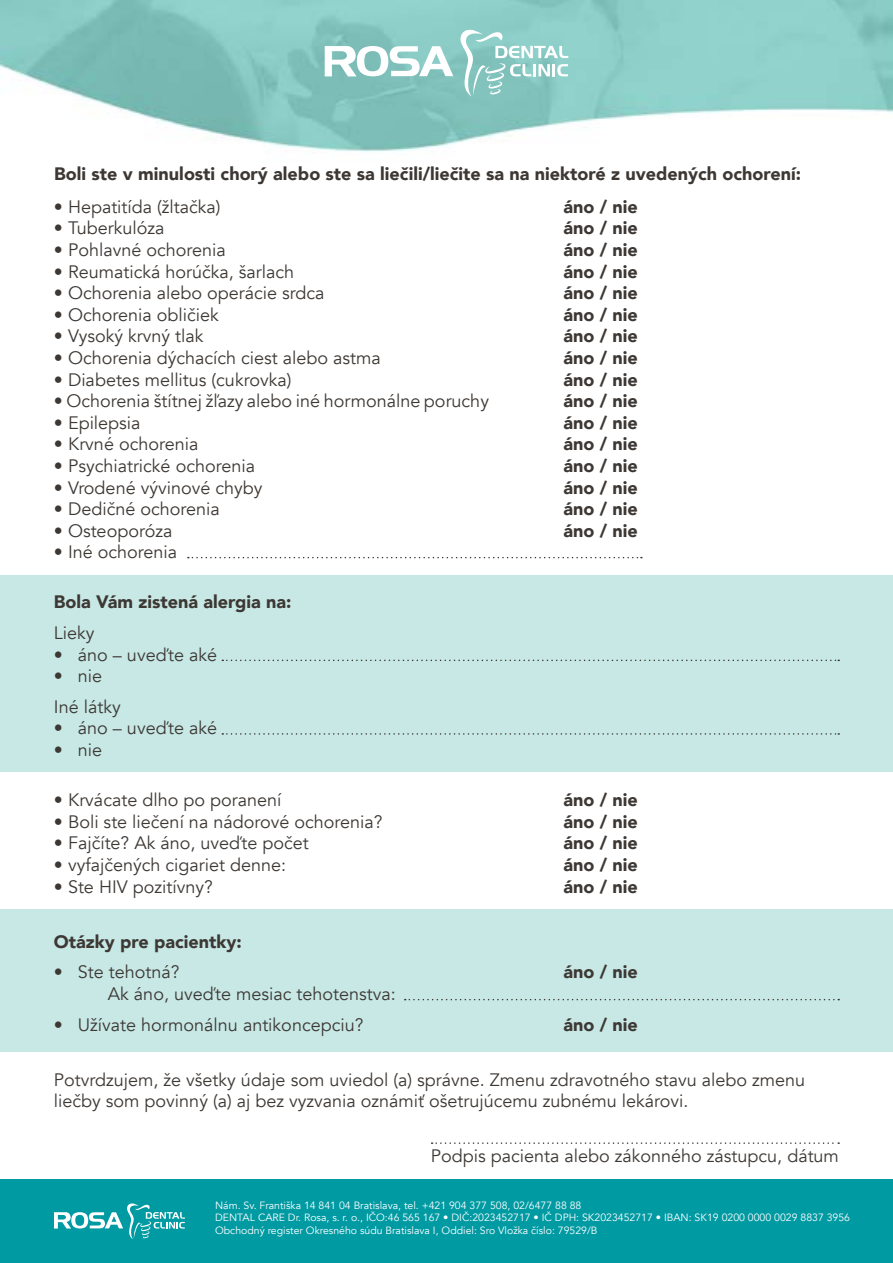
<style>
.page{position:relative;width:893px;height:1263px;background:#fff}
.page>*{position:absolute;margin:0;border:0;box-sizing:border-box;transform-origin:0 0}
.t1{font:18px/21.6px "Avenir";color:#3d3834}
.t2{font:900 18px/21.6px "Avenir";color:#3d3834;text-align:justify}
.t3{font:10.5px/12.6px "Avenir";color:#fff}
</style>
<div class="page">
<img style="left:0;top:0;width:893px;height:152px">
<svg style="left:460px;top:28px;width:108px;height:68px;background:#9dd2cd"></svg>
<svg style="left:325px;top:46px;width:128px;height:30px"></svg>
<svg style="left:188px;top:557px;width:454px;height:1px"></svg>
<div style="left:0;top:575px;width:893px;height:197px;background:#c7e8e5"></div>
<div style="left:0;top:909px;width:893px;height:142px;background:#c7e8e5"></div>
<svg style="left:222px;top:660px;width:617px;height:1px"></svg>
<svg style="left:222px;top:733px;width:617px;height:2px"></svg>
<svg style="left:405px;top:999px;width:434px;height:1px"></svg>
<svg style="left:432px;top:1142px;width:407px;height:2px"></svg>
<div style="left:0;top:1179px;width:893px;height:84px;background:#009aa3"></div>
<svg style="left:54px;top:1203px;width:131px;height:36px"></svg>
<p class="t2" style="left:54px;top:162px;width:748px">Boli ste v minulosti chorý alebo ste sa liečili/liečite sa na niektoré z uvedených ochorení:</p>
<p class="t1" style="left:54px;top:196px;width:168px">• Hepatitída (žltačka)</p>
<p class="t1" style="left:54px;top:218px;width:112px">• Tuberkulóza</p>
<p class="t1" style="left:54px;top:239px;width:173px">• Pohlavné ochorenia</p>
<p class="t1" style="left:54px;top:261px;width:242px">• Reumatická horúčka, šarlach</p>
<p class="t1" style="left:54px;top:282px;width:272px">• Ochorenia alebo operácie srdca</p>
<p class="t1" style="left:54px;top:304px;width:166px">• Ochorenia obličiek</p>
<p class="t1" style="left:54px;top:326px;width:151px">• Vysoký krvný tlak</p>
<p class="t1" style="left:54px;top:347px;width:328px">• Ochorenia dýchacích ciest alebo astma</p>
<p class="t1" style="left:54px;top:369px;width:239px">• Diabetes mellitus (cukrovka)</p>
<p class="t1" style="left:54px;top:390px;width:436px">• Ochorenia štítnej žľazy alebo iné hormonálne poruchy</p>
<p class="t1" style="left:54px;top:412px;width:88px">• Epilepsia</p>
<p class="t1" style="left:54px;top:434px;width:146px">• Krvné ochorenia</p>
<p class="t1" style="left:54px;top:455px;width:203px">• Psychiatrické ochorenia</p>
<p class="t1" style="left:54px;top:477px;width:210px">• Vrodené vývinové chyby</p>
<p class="t1" style="left:54px;top:498px;width:167px">• Dedičné ochorenia</p>
<p class="t1" style="left:54px;top:520px;width:120px">• Osteoporóza</p>
<p class="t1" style="left:54px;top:542px;width:125px">• Iné ochorenia</p>
<p class="t2" style="left:563px;top:195px;width:76px">áno / nie áno / nie áno / nie áno / nie áno / nie áno / nie áno / nie áno / nie áno / nie áno / nie áno / nie áno / nie áno / nie áno / nie áno / nie áno / nie</p>
<p class="t2" style="left:54px;top:591px;width:239px">Bola Vám zistená alergia na:</p>
<p class="t1" style="left:54px;top:622px;width:42px">Lieky</p>
<p class="t1" style="left:54px;top:644px;width:165px">• áno – uveďte aké</p>
<p class="t1" style="left:54px;top:661px;width:68px;line-height:30.6px">• nie<br>Iné látky</p>
<p class="t1" style="left:54px;top:718px;width:165px">• áno – uveďte aké</p>
<p class="t1" style="left:54px;top:739px;width:50px">• nie</p>
<p class="t1" style="left:54px;top:789px;width:229px">• Krvácate dlho po poranení</p>
<p class="t1" style="left:54px;top:811px;width:330px">• Boli ste liečení na nádorové ochorenia?</p>
<p class="t1" style="left:54px;top:833px;width:256px">• Fajčíte? Ak áno, uveďte počet</p>
<p class="t1" style="left:54px;top:854px;width:234px">• vyfajčených cigariet denne:</p>
<p class="t1" style="left:54px;top:876px;width:160px">• Ste HIV pozitívny?</p>
<p class="t2" style="left:54px;top:930px;width:190px">Otázky pre pacientky:</p>
<p class="t1" style="left:108px;top:962px;width:289px;text-indent:-54px">• Ste tehotná?<br>Ak áno, uveďte mesiac tehotenstva:</p>
<p class="t1" style="left:54px;top:1014px;width:311px">• Užívate hormonálnu antikoncepciu?</p>
<p class="t2" style="left:563px;top:789px;width:76px">áno / nie áno / nie áno / nie áno / nie áno / nie</p>
<p class="t2" style="left:563px;top:961px;width:76px">áno / nie</p>
<p class="t2" style="left:563px;top:1013px;width:76px">áno / nie</p>
<p class="t1" style="left:54px;top:1069px;width:753px">Potvrdzujem, že všetky údaje som uviedol (a) správne. Zmenu zdravotného stavu alebo zmenu liečby som povinný (a) aj bez vyzvania oznámiť ošetrujúcemu zubnému lekárovi.</p>
<p class="t1" style="left:431px;top:1146px;width:410px">Podpis pacienta alebo zákonného zástupcu, dátum</p>
<p class="t3" style="left:215px;top:1199px;width:636px">Nám. Sv. Františka 14 841 04 Bratislava, tel. +421 904 377 508, 02/6477 88 88<br>DENTAL CARE Dr. Rosa, s. r. o., IČO:46 565 167 • DIČ:2023452717 • IČ DPH: SK2023452717 • IBAN: SK19 0200 0000 0029 8837 3956<br>Obchodný register Okresného súdu Bratislava I, Oddiel: Sro Vložka číslo: 79529/B</p>
</div>
